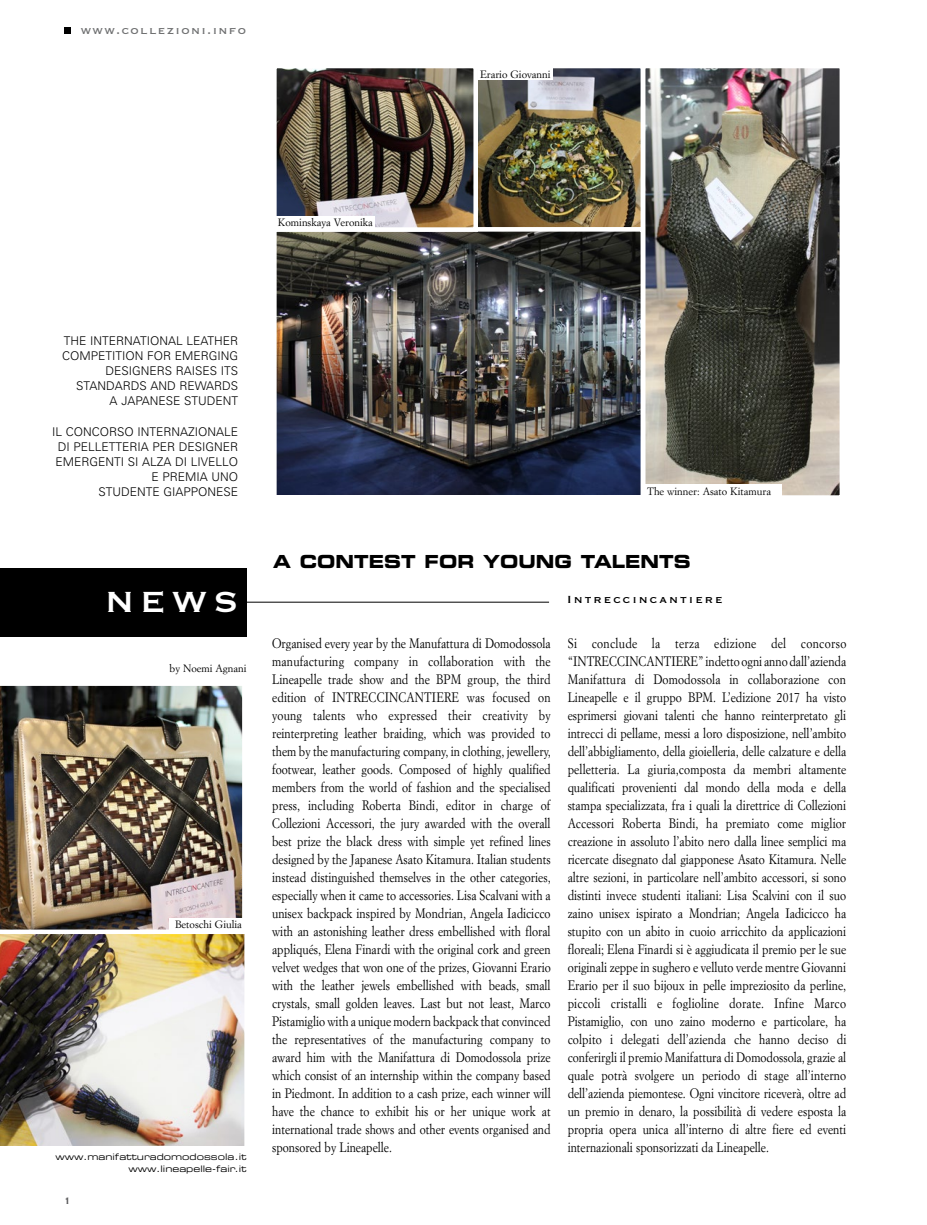
<style>
.page{position:relative;width:927px;height:1225px;background:#fff}
.page>*{position:absolute;margin:0;border:0;box-sizing:border-box;transform-origin:0 0}
.t1{font:38.25px "Copperplate Gothic Std 31 BC";color:#fff}
.t2{font:18px "Eurostile Bold Extended Two";color:#000;scale:.91 1}
.t3{font:13.5px/18px "Simoncini Garamond Std";color:#000;text-align:justify;scale:.86 1}
.t4{font:13.5px "Copperplate Gothic Std 31 BC";letter-spacing:.1em;color:#707172}
.t5{font:13.5px "Copperplate Gothic Std 31 BC";letter-spacing:.15em;color:#000}
.t6{font:300 12px/15px "Univers";color:#000;text-align:right}
.t7{font:12px "Copperplate Gothic Std 31 BC";color:#58585a}
.t8{font:10.5px "Simoncini Garamond Std";color:#000}
.t9{font:9px/12px "Eurostile LT Std Ex 2";color:#000;text-align:right}
</style>
<div class="page">
<div style="left:64px;top:27px;width:7px;height:7px;background:#000"></div>
<hr style="left:244px;top:602px;width:305px;height:1px;background:#000">
<div style="left:0;top:568px;width:247px;height:68px;background:#000"></div>
<img style="left:0;top:934px;width:245px;height:212px">
<img style="left:277px;top:69px;width:363px;height:426px">
<div style="left:473px;top:64px;width:172px;height:168px;border:4px solid #fff"></div>
<img style="left:0;top:685px;width:243px;height:245px">
<img style="left:646px;top:69px;width:193px;height:426px">
<div style="left:641px;top:64px;width:203px;height:436px;border:4px solid #fff"></div>
<div style="left:272px;top:227px;width:373px;height:273px;border:4px solid #fff"></div>
<div style="left:272px;top:64px;width:206px;height:168px;border:4px solid #fff"></div>
<div style="left:276px;top:216px;width:99px;height:12px;background:#fff"></div>
<div style="left:478px;top:68px;width:75px;height:12px;background:#fff"></div>
<div style="left:169px;top:918px;width:75px;height:12px;background:#fff"></div>
<div style="left:645px;top:484px;width:136px;height:13px;background:#fff"></div>
<p class="t4" style="left:81px;top:23px;width:167px">www.collezioni.info</p>
<p class="t8" style="left:480px;top:68px;width:72px">Erario Giovanni</p>
<p class="t8" style="left:278px;top:216px;width:97px">Kominskaya Veronika</p>
<p class="t6" style="left:62px;top:334px;width:178px">THE INTERNATIONAL LEATHER<br>COMPETITION FOR EMERGING<br>DESIGNERS RAISES ITS<br>STANDARDS AND REWARDS<br>A JAPANESE STUDENT</p>
<p class="t6" style="left:52px;top:424px;width:188px">IL CONCORSO INTERNAZIONALE<br>DI PELLETTERIA PER DESIGNER<br>EMERGENTI SI ALZA DI LIVELLO<br>E PREMIA UNO<br>STUDENTE GIAPPONESE</p>
<p class="t8" style="left:647px;top:484px;width:125px">The winner: Asato Kitamura</p>
<h2 class="t2" style="left:273px;top:548px;width:460px">A CONTEST FOR YOUNG TALENTS</h2>
<h1 class="t1" style="left:105px;top:583px;width:135px">NEWS</h1>
<p class="t5" style="left:567px;top:593px;width:157px">Intreccincantiere</p>
<p class="t8" style="left:170px;top:661px;width:78px">by Noemi Agnani</p>
<p class="t8" style="left:175px;top:918px;width:68px">Betoschi Giulia</p>
<p class="t9" style="left:55px;top:1150px;width:193px">www.manifatturadomodossola.it www.lineapelle-fair.it</p>
<p class="t7" style="left:64px;top:1194px;width:9px">1</p>
<p class="t3" style="left:272px;top:634px;width:325px">Organised every year by the Manufattura di Domodossola manufacturing company in collaboration with the Lineapelle trade show and the BPM group, the third edition of INTRECCINCANTIERE was focused on young talents who expressed their creativity by reinterpreting leather braiding, which was provided to them by the manufacturing company, in clothing, jewellery, footwear, leather goods. Composed of highly qualified members from the world of fashion and the specialised press, including Roberta Bindi, editor in charge of Collezioni Accessori, the jury awarded with the overall best prize the black dress with simple yet refined lines designed by the Japanese Asato Kitamura. Italian students instead distinguished themselves in the other categories, especially when it came to accessories. Lisa Scalvani with a unisex backpack inspired by Mondrian, Angela Iadicicco with an astonishing leather dress embellished with floral appliqués, Elena Finardi with the original cork and green velvet wedges that won one of the prizes, Giovanni Erario with the leather jewels embellished with beads, small crystals, small golden leaves. Last but not least, Marco Pistamiglio with a unique modern backpack that convinced the representatives of the manufacturing company to award him with the Manifattura di Domodossola prize which consist of an internship within the company based in Piedmont. In addition to a cash prize, each winner will have the chance to exhibit his or her unique work at international trade shows and other events organised and sponsored by Lineapelle.</p>
<p class="t3" style="left:568px;top:634px;width:326px">Si conclude la terza edizione del concorso “INTRECCINCANTIERE” indetto ogni anno dall’azienda Manifattura di Domodossola in collaborazione con Lineapelle e il gruppo BPM. L’edizione 2017 ha visto esprimersi giovani talenti che hanno reinterpretato gli intrecci di pellame, messi a loro disposizione, nell’ambito dell’abbigliamento, della gioielleria, delle calzature e della pelletteria. La giuria,composta da membri altamente qualificati provenienti dal mondo della moda e della stampa specializzata, fra i quali la direttrice di Collezioni Accessori Roberta Bindi, ha premiato come miglior creazione in assoluto l’abito nero dalla linee semplici ma ricercate disegnato dal giapponese Asato Kitamura. Nelle altre sezioni, in particolare nell’ambito accessori, si sono distinti invece studenti italiani: Lisa Scalvini con il suo zaino unisex ispirato a Mondrian; Angela Iadicicco ha stupito con un abito in cuoio arricchito da applicazioni floreali; Elena Finardi si è aggiudicata il premio per le sue originali zeppe in sughero e velluto verde mentre Giovanni Erario per il suo bijoux in pelle impreziosito da perline, piccoli cristalli e foglioline dorate. Infine Marco Pistamiglio, con uno zaino moderno e particolare, ha colpito i delegati dell’azienda che hanno deciso di conferirgli il premio Manifattura di Domodossola, grazie al quale potrà svolgere un periodo di stage all’interno dell’azienda piemontese. Ogni vincitore riceverà, oltre ad un premio in denaro, la possibilità di vedere esposta la propria opera unica all’interno di altre fiere ed eventi internazionali sponsorizzati da Lineapelle.</p>
</div>
